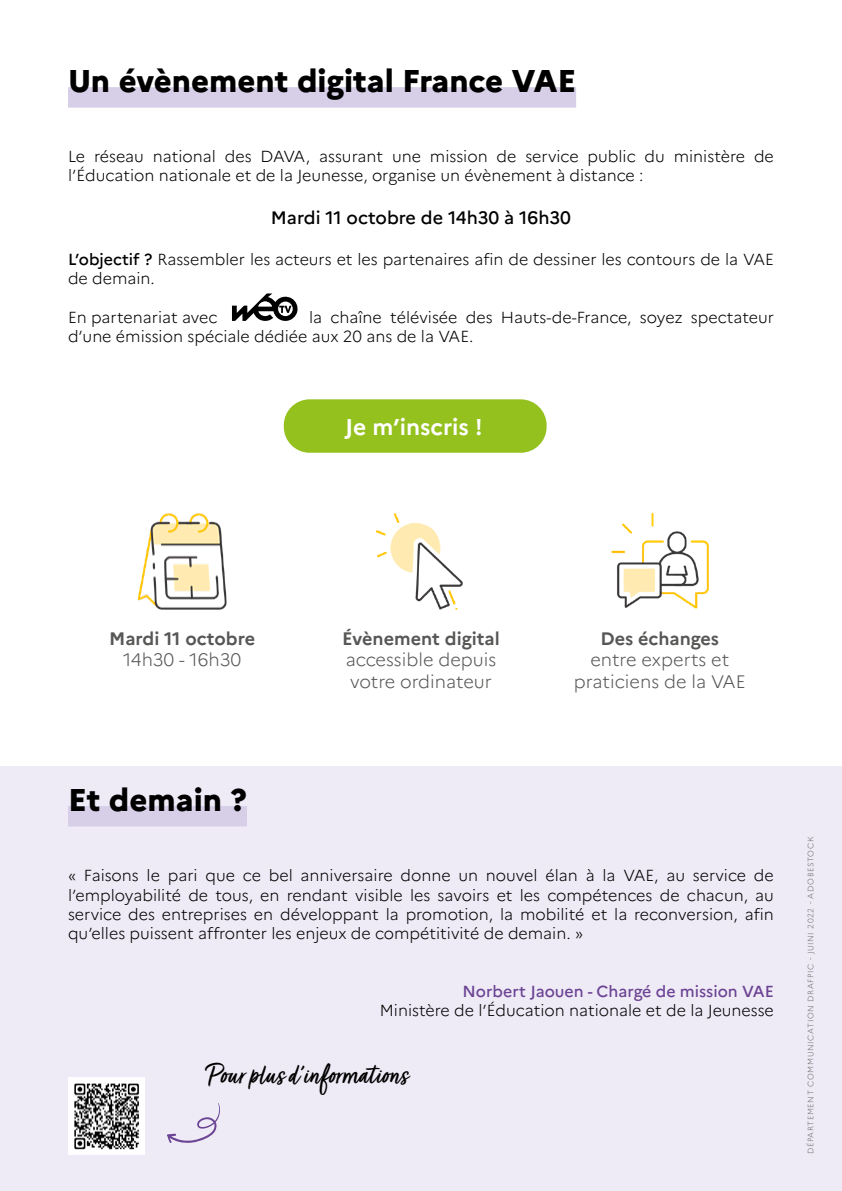
<style>
.page{position:relative;width:842px;height:1191px;background:#fff}
.page>*{position:absolute;margin:0;border:0;box-sizing:border-box;transform-origin:0 0}
.t1{font:32px "Turbinado Pro";color:#000}
.t2{font:800 31.4px "Marianne";color:#000}
.t3{font:700 22.8px "Marianne";color:#fff}
.t4{font:300 18px/21.6px "Marianne";color:#575756}
.t5{font:700 18px "Marianne";color:#575756}
.t6{font:500 18px "Marianne";color:#000}
.t7{font:300 16px/19.2px "Marianne";color:#000}
.t8{font:500 16px "Marianne";color:#6c4494}
.t9{font:300 8px "Marianne";letter-spacing:.08em;color:#575756}
.s1{font-weight:500}
</style>
<div class="page">
<div style="left:0;top:767px;width:842px;height:424px;background:#efebf6"></div>
<div style="left:68px;top:87px;width:508px;height:21px;background:#d7cee8"></div>
<div style="left:68px;top:806px;width:179px;height:20px;background:#d7cee8"></div>
<img style="left:68px;top:1077px;width:77px;height:77px">
<svg style="left:167px;top:1103px;width:53px;height:40px"></svg>
<svg style="left:232px;top:293px;width:66px;height:28px"></svg>
<div style="left:284px;top:399px;width:263px;height:54px;background:#95c11f;border-radius:26px"></div>
<img style="left:611px;top:512px;width:98px;height:97px">
<img style="left:137px;top:513px;width:90px;height:97px">
<img style="left:375px;top:513px;width:88px;height:97px">
<h2 class="t2" style="left:68px;top:56px;width:510px">Un évènement digital France VAE</h2>
<p class="t7" style="left:68px;top:145px;width:707px">Le réseau national des DAVA, assurant une mission de service public du ministère de l’Éducation nationale et de la Jeunesse, organise un évènement à distance :</p>
<p class="t6" style="left:271px;top:207px;width:302px">Mardi 11 octobre de 14h30 à 16h30</p>
<p class="t7" style="left:68px;top:249px;width:707px"><span class="s1">L’objectif ?</span> Rassembler les acteurs et les partenaires afin de dessiner les contours de la VAE de demain.</p>
<p class="t7" style="left:68px;top:306px;width:151px">En partenariat avec</p>
<p class="t7" style="left:68px;top:306px;width:707px;text-indent:241px">la chaîne télévisée des Hauts-de-France, soyez spectateur d’une émission spéciale dédiée aux 20 ans de la VAE.</p>
<h3 class="t3" style="left:345px;top:409px;width:139px">Je m’inscris !</h3>
<p class="t5" style="left:109px;top:624px;width:147px">Mardi 11 octobre</p>
<p class="t4" style="left:123px;top:647px;width:120px">14h30 - 16h30</p>
<p class="t5" style="left:342px;top:624px;width:159px">Évènement digital</p>
<p class="t4" style="left:346px;top:647px;width:152px">accessible depuis votre ordinateur</p>
<p class="t5" style="left:600px;top:624px;width:120px">Des échanges</p>
<p class="t4" style="left:574px;top:647px;width:174px;text-align:center">entre experts et praticiens de la VAE</p>
<h2 class="t2" style="left:68px;top:775px;width:180px">Et demain ?</h2>
<p class="t7" style="left:68px;top:864px;width:707px;text-align:justify">« Faisons le pari que ce bel anniversaire donne un nouvel élan à la VAE, au service de l’employabilité de tous, en rendant visible les savoirs et les compétences de chacun, au service des entreprises en développant la promotion, la mobilité et la reconversion, afin qu’elles puissent affronter les enjeux de compétitivité de demain. »</p>
<p class="t8" style="left:463px;top:981px;width:313px">Norbert Jaouen - Chargé de mission VAE</p>
<p class="t7" style="left:380px;top:999px;width:396px">Ministère de l’Éducation nationale et de la Jeunesse</p>
<h1 class="t1" style="left:207px;top:1057px;width:203px">Pour plus d’informations</h1>
<p class="t9" style="left:805px;top:1154px;width:319px;rotate:-90deg">DÉPARTEMENT COMMUNICATION DRAFPIC - JUINI 2022 - ADOBESTOCK</p>
</div>
